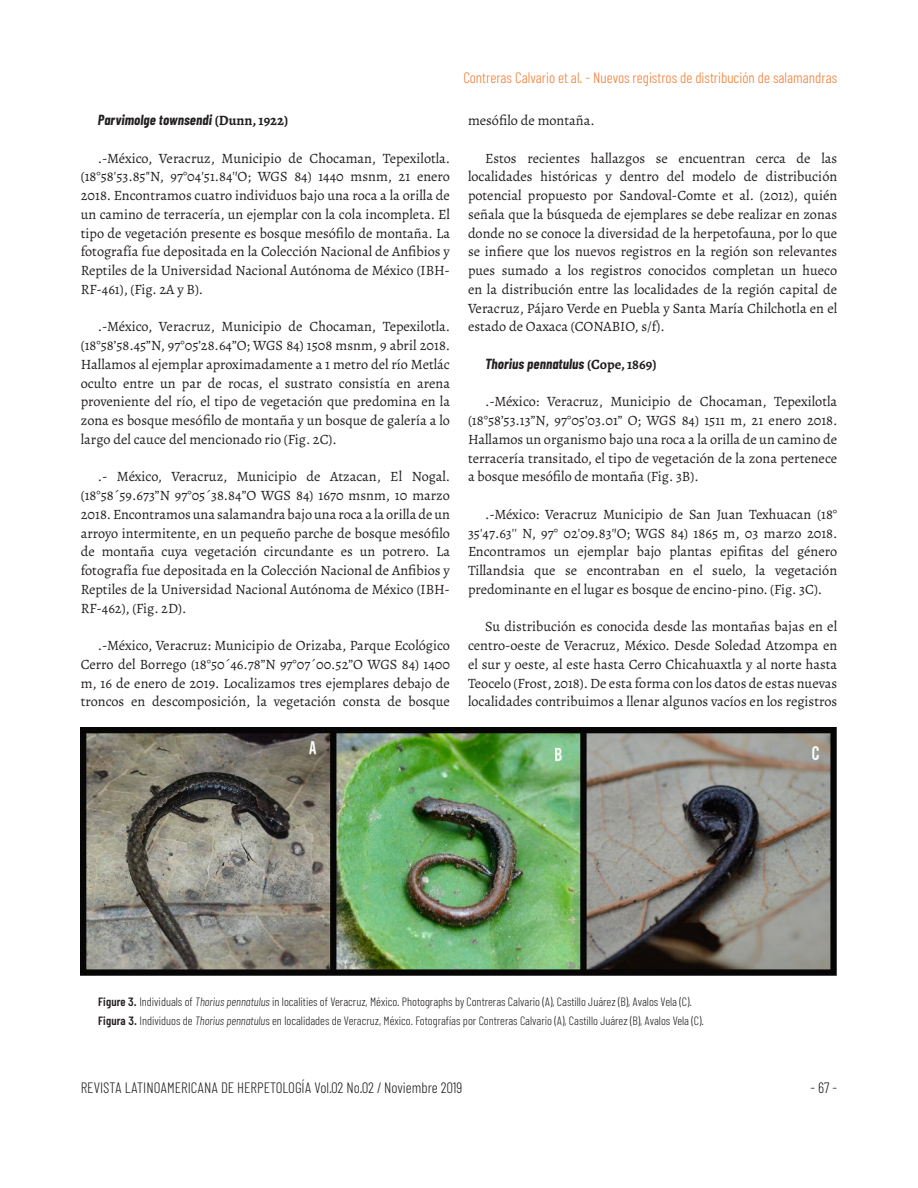
<style>
.page{position:relative;width:918px;height:1188px;background:#fff}
.page>*{position:absolute;margin:0;border:0;box-sizing:border-box;transform-origin:0 0}
.t1{font:300 15px "Barlow Condensed";color:#231f20}
.t2{font:300 15px "Barlow Condensed";color:#f47b31}
._02-txt_Artículo_1{font:14.25px/18.8px "Alegreya";color:#231f20;text-align:justify}
._02-txt_Artículo_1-2{font:italic 700 14.25px "Barlow Condensed";letter-spacing:.01em;color:#231f20}
._02-txt_pie_de_Foto{font:300 12px "Barlow Condensed";color:#231f20}
.s1{font-family:"Alegreya";font-style:normal}
.s2{font-weight:600}
.s3{font-style:italic}
</style>
<div class="page">
<img style="left:81px;top:727px;width:756px;height:249px">
<p class="_02-txt_Artículo_1-2" style="left:98px;top:111px;width:192px">Parvimolge townsendi <span class="s1">(Dunn, 1922)</span></p>
<p class="_02-txt_Artículo_1" style="left:81px;top:148px;width:371px;text-indent:17px">.-México, Veracruz, Municipio de Chocaman, Tepexilotla. (18°58'53.85"N, 97°04'51.84''O; WGS 84) 1440 msnm, 21 enero 2018. Encontramos cuatro individuos bajo una roca a la orilla de un camino de terracería, un ejemplar con la cola incompleta. El tipo de vegetación presente es bosque mesófilo de montaña. La fotografía fue depositada en la Colección Nacional de Anfibios y Reptiles de la Universidad Nacional Autónoma de México (IBH-RF-461), (Fig. 2A y B).</p>
<p class="_02-txt_Artículo_1" style="left:81px;top:317px;width:371px;text-indent:17px">.-México, Veracruz, Municipio de Chocaman, Tepexilotla. (18°58’58.45”N, 97°05’28.64”O; WGS 84) 1508 msnm, 9 abril 2018.<br>Hallamos al ejemplar aproximadamente a 1 metro del río Metlác oculto entre un par de rocas, el sustrato consistía en arena proveniente del río, el tipo de vegetación que predomina en la zona es bosque mesófilo de montaña y un bosque de galería a lo largo del cauce del mencionado rio (Fig. 2C).</p>
<p class="_02-txt_Artículo_1" style="left:81px;top:467px;width:371px;text-indent:17px">.- México, Veracruz, Municipio de Atzacan, El Nogal. (18°58´59.673”N 97°05´38.84”O WGS 84) 1670 msnm, 10 marzo 2018. Encontramos una salamandra bajo una roca a la orilla de un arroyo intermitente, en un pequeño parche de bosque mesófilo de montaña cuya vegetación circundante es un potrero. La fotografía fue depositada en la Colección Nacional de Anfibios y Reptiles de la Universidad Nacional Autónoma de México (IBH-RF-462), (Fig. 2D).</p>
<p class="_02-txt_Artículo_1" style="left:81px;top:636px;width:371px;text-indent:17px">.-México, Veracruz: Municipio de Orizaba, Parque Ecológico Cerro del Borrego (18°50´46.78”N 97°07´00.52”O WGS 84) 1400 m, 16 de enero de 2019. Localizamos tres ejemplares debajo de troncos en descomposición, la vegetación consta de bosque</p>
<p class="t2" style="left:463px;top:68px;width:375px">Contreras Calvario et al. - Nuevos registros de distribución de salamandras</p>
<p class="_02-txt_Artículo_1" style="left:468px;top:111px;width:128px">mesófilo de montaña.</p>
<p class="_02-txt_Artículo_1" style="left:468px;top:148px;width:371px;text-indent:17px">Estos recientes hallazgos se encuentran cerca de las localidades históricas y dentro del modelo de distribución potencial propuesto por Sandoval-Comte et al. (2012), quién señala que la búsqueda de ejemplares se debe realizar en zonas donde no se conoce la diversidad de la herpetofauna, por lo que se infiere que los nuevos registros en la región son relevantes pues sumado a los registros conocidos completan un hueco en la distribución entre las localidades de la región capital de Veracruz, Pájaro Verde en Puebla y Santa María Chilchotla en el estado de Oaxaca (CONABIO, s/f).</p>
<p class="_02-txt_Artículo_1-2" style="left:485px;top:355px;width:173px">Thorius pennatulus <span class="s1">(Cope, 1869)</span></p>
<p class="_02-txt_Artículo_1" style="left:468px;top:392px;width:371px;text-indent:17px">.-México: Veracruz, Municipio de Chocaman, Tepexilotla (18°58’53.13”N, 97°05’03.01” O; WGS 84) 1511 m, 21 enero 2018.<br>Hallamos un organismo bajo una roca a la orilla de un camino de terracería transitado, el tipo de vegetación de la zona pertenece a bosque mesófilo de montaña (Fig. 3B).</p>
<p class="_02-txt_Artículo_1" style="left:468px;top:505px;width:371px;text-indent:17px">.-México: Veracruz Municipio de San Juan Texhuacan (18° 35'47.63'' N, 97° 02'09.83''O; WGS 84) 1865 m, 03 marzo 2018.<br>Encontramos un ejemplar bajo plantas epifitas del género Tillandsia que se encontraban en el suelo, la vegetación predominante en el lugar es bosque de encino-pino. (Fig. 3C).</p>
<p class="_02-txt_Artículo_1" style="left:468px;top:617px;width:371px;text-indent:17px">Su distribución es conocida desde las montañas bajas en el centro-oeste de Veracruz, México. Desde Soledad Atzompa en el sur y oeste, al este hasta Cerro Chicahuaxtla y al norte hasta Teocelo (Frost, 2018). De esta forma con los datos de estas nuevas localidades contribuimos a llenar algunos vacíos en los registros</p>
<p class="_02-txt_pie_de_Foto" style="left:98px;top:995px;width:595px"><span class="s2">Figure 3.</span> Individuals of <span class="s3">Thorius pennatulus</span> in localities of Veracruz, México. Photographs by Contreras Calvario (A), Castillo Juárez (B), Avalos Vela (C).</p>
<p class="_02-txt_pie_de_Foto" style="left:98px;top:1013px;width:607px"><span class="s2">Figura 3.</span> Individuos de <span class="s3">Thorius pennatulu</span>s en localidades de Veracruz, México. Fotografías por Contreras Calvario (A), Castillo Juárez (B), Avalos Vela (C).</p>
<p class="t1" style="left:81px;top:1079px;width:383px">REVISTA LATINOAMERICANA DE HERPETOLOGÍA Vol.02 No.02 / Noviembre 2019</p>
<p class="t1" style="left:811px;top:1079px;width:28px">- 67 -</p>
</div>
